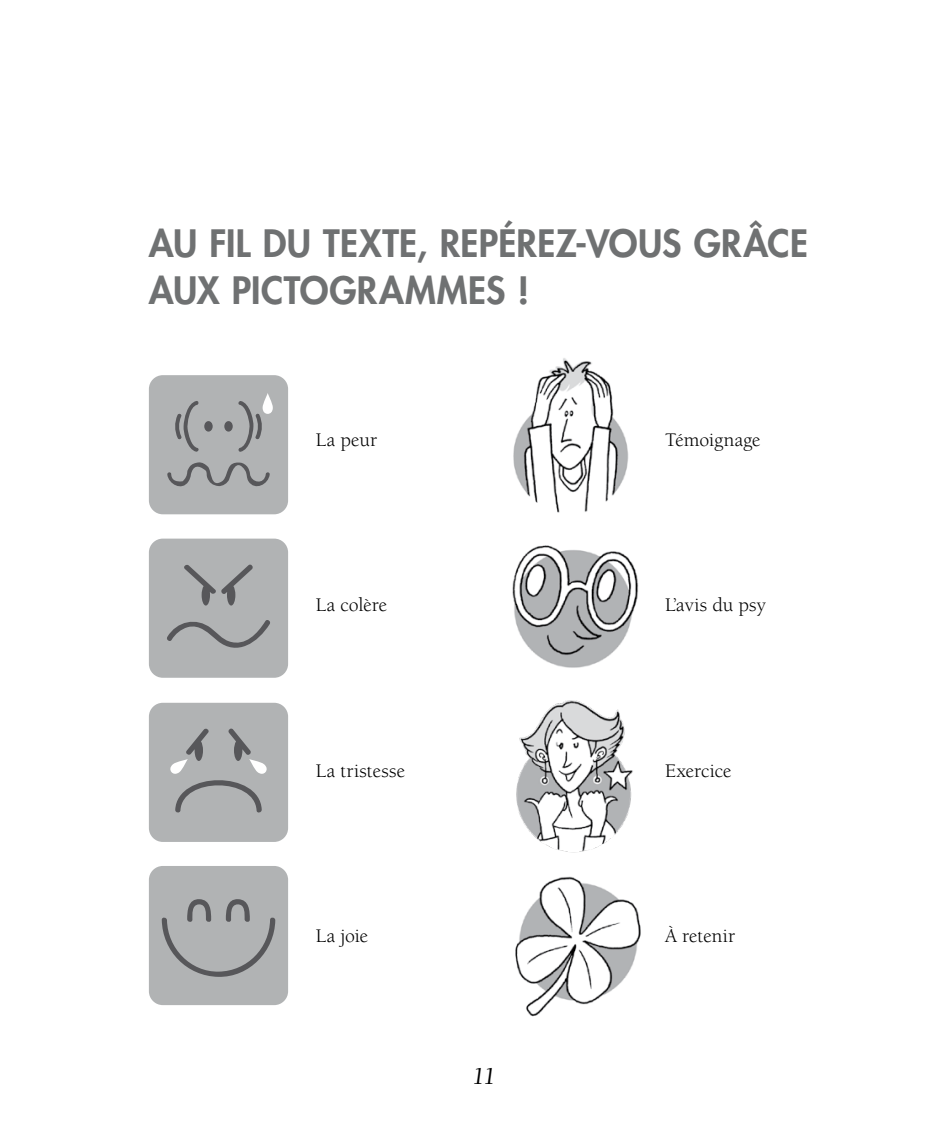
<style>
.page{position:relative;width:943px;height:1141px;background:#fff}
.page>*{position:absolute;margin:0;border:0;box-sizing:border-box;transform-origin:0 0}
.t1{font:800 36.75px/47.2px "Futura Std";letter-spacing:.01em;color:#6f7172}
.t2{font:italic 24.5px "Berkeley Pro";color:#000}
.t3{font:19.78px "Berkeley Pro";letter-spacing:.025em;color:#000}
</style>
<div class="page">
<div style="left:149px;top:703px;width:139px;height:139px;background:#b1b3b4;border-radius:14px"></div>
<svg style="left:170px;top:728px;width:97px;height:85px"></svg>
<div style="left:149px;top:539px;width:139px;height:139px;background:#b1b3b4;border-radius:14px"></div>
<svg style="left:184px;top:564px;width:69px;height:42px"></svg>
<svg style="left:167px;top:620px;width:103px;height:28px"></svg>
<div style="left:149px;top:375px;width:139px;height:139px;background:#b1b3b4;border-radius:14px"></div>
<svg style="left:167px;top:393px;width:106px;height:94px"></svg>
<div style="left:149px;top:866px;width:139px;height:139px;background:#b1b3b4;border-radius:14px"></div>
<svg style="left:162px;top:899px;width:113px;height:78px"></svg>
<img style="left:515px;top:876px;width:126px;height:141px">
<img style="left:512px;top:545px;width:127px;height:123px">
<img style="left:516px;top:700px;width:117px;height:152px">
<img style="left:513px;top:358px;width:116px;height:155px">
<h1 class="t1" style="left:149px;top:220px;width:660px">AU FIL DU TEXTE, REPÉREZ-VOUS GRÂCE<br>AUX PICTOGRAMMES !</h1>
<p class="t3" style="left:316px;top:429px;width:63px">La peur</p>
<p class="t3" style="left:665px;top:429px;width:97px">Témoignage</p>
<p class="t3" style="left:316px;top:594px;width:73px">La colère</p>
<p class="t3" style="left:665px;top:594px;width:102px">L’avis du psy</p>
<p class="t3" style="left:316px;top:760px;width:91px">La tristesse</p>
<p class="t3" style="left:665px;top:760px;width:68px">Exercice</p>
<p class="t3" style="left:316px;top:925px;width:54px">La joie</p>
<p class="t3" style="left:665px;top:925px;width:71px">À retenir</p>
<p class="t2" style="left:472px;top:1062px;width:25px">11</p>
</div>
